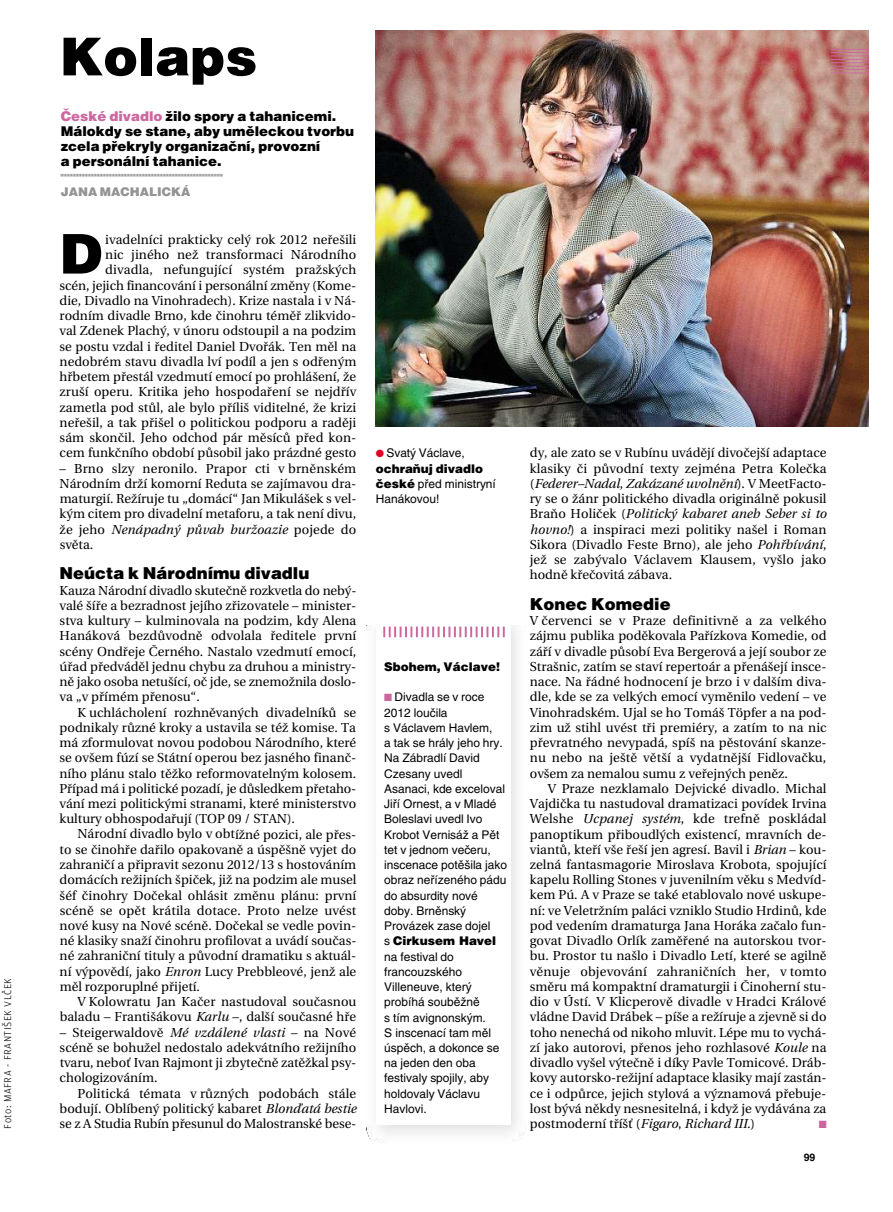
<style>
.page{position:relative;width:893px;height:1212px;background:#fff}
.page>*{position:absolute;margin:0;border:0;box-sizing:border-box;transform-origin:0 0}
.t1{font:900 54.9px "Helvetica CE";color:#000}
.t2{font:900 52.35px "Helvetica CE";color:#000}
.t3{font:900 16.5px "Helvetica CE";color:#000}
.t4{font:900 13.5px/15px "Helvetica CE";color:#000}
.t5{font:13.05px/15.3px "Utopia CE";color:#000;text-align:justify}
.t6{font:12px/15.3px "Helvetica CE";color:#000}
.t7{font:900 12px "Helvetica CE";color:#000}
.t8{font:900 12px "Helvetica CE";color:#949494}
.t9{font:300 10.5px "Amplitude CE";letter-spacing:.05em;color:#000}
.t10{font:700 10.5px "Helvetica CE";color:#000}
.t11{font:10.5px "Zapf Dingbats";color:#cc68a0}
.s1{color:#cc68a0}
.s2{font-style:italic}
.s3{color:#df0023}
.s4{font-weight:900}
</style>
<div class="page">
<img style="left:376px;top:31px;width:492px;height:396px">
<img style="left:366px;top:625px;width:160px;height:517px">
<div style="left:377px;top:625px;width:134px;height:500px;background:#fff"></div>
<svg style="left:383px;top:626px;width:122px;height:11px"></svg>
<svg style="left:61px;top:174px;width:162px;height:3px"></svg>
<hr style="left:831px;top:73px;width:37px;height:1px;background:#cc68a0">
<hr style="left:831px;top:69px;width:37px;height:1px;background:#cc68a0">
<hr style="left:831px;top:66px;width:37px;height:1px;background:#cc68a0">
<hr style="left:831px;top:62px;width:37px;height:1px;background:#cc68a0">
<hr style="left:831px;top:59px;width:37px;height:1px;background:#cc68a0">
<hr style="left:831px;top:56px;width:37px;height:1px;background:#cc68a0">
<hr style="left:831px;top:52px;width:37px;height:1px;background:#cc68a0">
<hr style="left:831px;top:49px;width:37px;height:1px;background:#cc68a0">
<p class="t9" style="left:2px;top:1129px;width:152px;rotate:-90deg">Foto: MAFRA - FRANTIŠEK VLČEK</p>
<h2 class="t2" style="left:60px;top:26px;width:199px">Kolaps</h2>
<p class="t4" style="left:61px;top:109px;width:295px"><span class="s1">České divadlo</span> žilo spory a tahanicemi.<br>Málokdy se stane, aby uměleckou tvorbu zcela překryly organizační, provozní<br>a personální tahanice.</p>
<p class="t8" style="left:61px;top:185px;width:131px">JANA MACHALICKÁ</p>
<h1 class="t1" style="left:60px;top:222px;width:44px">D</h1>
<p class="t5" style="left:60px;top:232px;width:298px;text-align:right">ivadelníci prakticky celý rok 2012 neřešili<br>nic jiného než transformaci Národního divadla, nefungující systém pražských<br>scén, jejich financování i personální změny (Kome&shy;die, Divadlo na Vinohradech). Krize nastala i v Ná&shy;rodním divadle Brno, kde činohru téměř zlikvido&shy;val Zdenek Plachý, v únoru odstoupil a na podzim se postu vzdal i ředitel Daniel Dvořák. Ten měl na nedobrém stavu divadla lví podíl a jen s odřeným hřbetem přestál vzedmutí emocí po prohlášení, že zruší operu. Kritika jeho hospodaření se nejdřív zametla pod stůl, ale bylo příliš viditelné, že krizi neřešil, a tak přišel o politickou podporu a raději sám skončil. Jeho odchod pár měsíců před kon&shy;cem funkčního období působil jako prázdné gesto</p>
<p class="t5" style="left:60px;top:460px;width:298px">– Brno slzy neronilo. Prapor cti v brněnském Národním drží komorní Reduta se zajímavou dra&shy;maturgií. Režíruje tu „domácí“ Jan Mikulášek s vel&shy;kým citem pro divadelní metaforu, a tak není divu, že jeho <span class="s2">Nenápadný půvab buržoazie</span> pojede do světa.</p>
<p class="t3" style="left:60px;top:564px;width:251px">Neúcta k Národnímu divadlu</p>
<p class="t5" style="left:60px;top:583px;width:298px">Kauza Národní divadlo skutečně rozkvetla do nebý&shy;valé šíře a bezradnost jejího zřizovatele – minister&shy;stva kultury – kulminovala na podzim, kdy Alena Hanáková bezdůvodně odvolala ředitele první scény Ondřeje Černého. Nastalo vzedmutí emocí, úřad předváděl jednu chybu za druhou a ministry&shy;ně jako osoba netušící, oč jde, se znemožnila doslo&shy;va „v přímém přenosu“.</p>
<p class="t5" style="left:60px;top:704px;width:298px;text-indent:18px">K uchlácholení rozhněvaných divadelníků se podnikaly různé kroky a ustavila se též komise. Ta má zformulovat novou podobou Národního, které se ovšem fúzí se Státní operou bez jasného finanč&shy;ního plánu stalo těžko reformovatelným kolosem.<br>Případ má i politické pozadí, je důsledkem přetaho&shy;vání mezi politickými stranami, které ministerstvo kultury obhospodařují (TOP 09 / STAN).</p>
<p class="t5" style="left:60px;top:826px;width:298px;text-indent:18px">Národní divadlo bylo v obtížné pozici, ale přes&shy;to se činohře dařilo opakovaně a úspěšně vyjet do zahraničí a připravit sezonu 2012/13 s hostováním domácích režijních špiček, již na podzim ale musel šéf činohry Dočekal ohlásit změnu plánu: první scéně se opět krátila dotace. Proto nelze uvést nové kusy na Nové scéně. Dočekal se vedle povin&shy;né klasiky snaží činohru profilovat a uvádí součas&shy;né zahraniční tituly a původní dramatiku s aktuál&shy;ní výpovědí, jako <span class="s2">Enron</span> Lucy Prebbleové, jenž ale měl rozporuplné přijetí.</p>
<p class="t5" style="left:60px;top:994px;width:298px;text-align:right">V Kolowratu Jan Kačer nastudoval současnou baladu – Františákovu <span class="s2">Karlu</span> –, další současné hře</p>
<p class="t5" style="left:60px;top:1025px;width:298px">– Steigerwaldově <span class="s2">Mé vzdálené vlasti</span> – na Nové scéně se bohužel nedostalo adekvátního režijního tvaru, neboť Ivan Rajmont ji zbytečně zatěžkal psy&shy;chologizováním.</p>
<p class="t5" style="left:60px;top:1085px;width:298px;text-indent:18px">Politická témata v různých podobách stále bodují. Oblíbený politický kabaret <span class="s2">Blonďatá bestie </span>se z A Studia Rubín přesunul do Malostranské bese-</p>
<p class="t6" style="left:376px;top:446px;width:122px"><span class="s3">●</span> Svatý Václave, <span class="s4">ochraňuj divadlo české</span> před ministryní<br>Hanákovou!</p>
<p class="t7" style="left:384px;top:659px;width:117px">Sbohem, Václave!</p>
<p class="t6" style="left:384px;top:689px;width:124px"><span class="s1">■</span> Divadla se v roce<br>2012 loučila<br>s Václavem Havlem,<br>a tak se hrály jeho hry.<br>Na Zábradlí David<br>Czesany uvedl<br>Asanaci, kde exceloval<br>Jiří Ornest, a v Mladé<br>Boleslavi uvedl Ivo<br>Krobot Vernisáž a Pět tet v jednom večeru, inscenace potěšila jako obraz neřízeného pádu do absurdity nové doby. Brněnský<br>Provázek zase dojel<br>s <span class="s4">Cirkusem Havel </span>na festival do francouzského<br>Villeneuve, který probíhá souběžně<br>s tím avignonským.<br>S inscenací tam měl úspěch, a dokonce se na jeden den oba festivaly spojily, aby holdovaly Václavu<br>Havlovi.</p>
<p class="t5" style="left:530px;top:445px;width:298px">dy, ale zato se v Rubínu uvádějí divočejší adaptace klasiky či původní texty zejména Petra Kolečka (<span class="s2">Federer–Nadal</span>, <span class="s2">Zakázané uvolnění</span>). V MeetFacto&shy;ry se o žánr politického divadla originálně pokusil Braňo Holiček (<span class="s2">Politický kabaret aneb Seber si to hovno!</span>) a inspiraci mezi politiky našel i Roman Sikora (Divadlo Feste Brno), ale jeho <span class="s2">Pohřbívání</span>, jež se zabývalo Václavem Klausem, vyšlo jako hodně křečovitá zábava.</p>
<p class="t3" style="left:530px;top:594px;width:142px">Konec Komedie</p>
<p class="t5" style="left:530px;top:613px;width:298px">V červenci se v Praze definitivně a za velkého zájmu publika poděkovala Pařízkova Komedie, od září v divadle působí Eva Bergerová a její soubor ze Strašnic, zatím se staví repertoár a přenášejí insce&shy;nace. Na řádné hodnocení je brzo i v dalším diva&shy;dle, kde se za velkých emocí vyměnilo vedení – ve Vinohradském. Ujal se ho Tomáš Töpfer a na pod&shy;zim už stihl uvést tři premiéry, a zatím to na nic převratného nevypadá, spíš na pěstování skanze&shy;nu nebo na ještě větší a vydatnější Fidlovačku, ovšem za nemalou sumu z veřejných peněz.</p>
<p class="t5" style="left:530px;top:781px;width:298px;text-indent:18px">V Praze nezklamalo Dejvické divadlo. Michal Vajdička tu nastudoval dramatizaci povídek Irvina Welshe <span class="s2">Ucpanej systém</span>, kde trefně poskládal panoptikum přiboudlých existencí, mravních de&shy;viantů, kteří vše řeší jen agresí. Bavil i <span class="s2">Brian</span> – kou&shy;zelná fantasmagorie Miroslava Krobota, spojující kapelu Rolling Stones v juvenilním věku s Medvíd&shy;kem Pú. A v Praze se také etablovalo nové uskupe&shy;ní: ve Veletržním paláci vzniklo Studio Hrdinů, kde pod vedením dramaturga Jana Horáka začalo fun&shy;govat Divadlo Orlík zaměřené na autorskou tvor&shy;bu. Prostor tu našlo i Divadlo Letí, které se agilně věnuje objevování zahraničních her, v tomto směru má kompaktní dramaturgii i Činoherní stu&shy;dio v Ústí. V Klicperově divadle v Hradci Králové vládne David Drábek – píše a režíruje a zjevně si do toho nenechá od nikoho mluvit. Lépe mu to vychá&shy;zí jako autorovi, přenos jeho rozhlasové <span class="s2">Koule</span> na divadlo vyšel výtečně i díky Pavle Tomicové. Dráb&shy;kovy autorsko-režijní adaptace klasiky mají zastán&shy;ce i odpůrce, jejich stylová a významová přebuje&shy;lost bývá někdy nesnesitelná, i když je vydávána za postmoderní tříšť (<span class="s2">Figaro</span>, <span class="s2">Richard III.</span>)</p>
<p class="t11" style="left:819px;top:1119px;width:9px">■</p>
<p class="t10" style="left:804px;top:1151px;width:13px">99</p>
</div>
